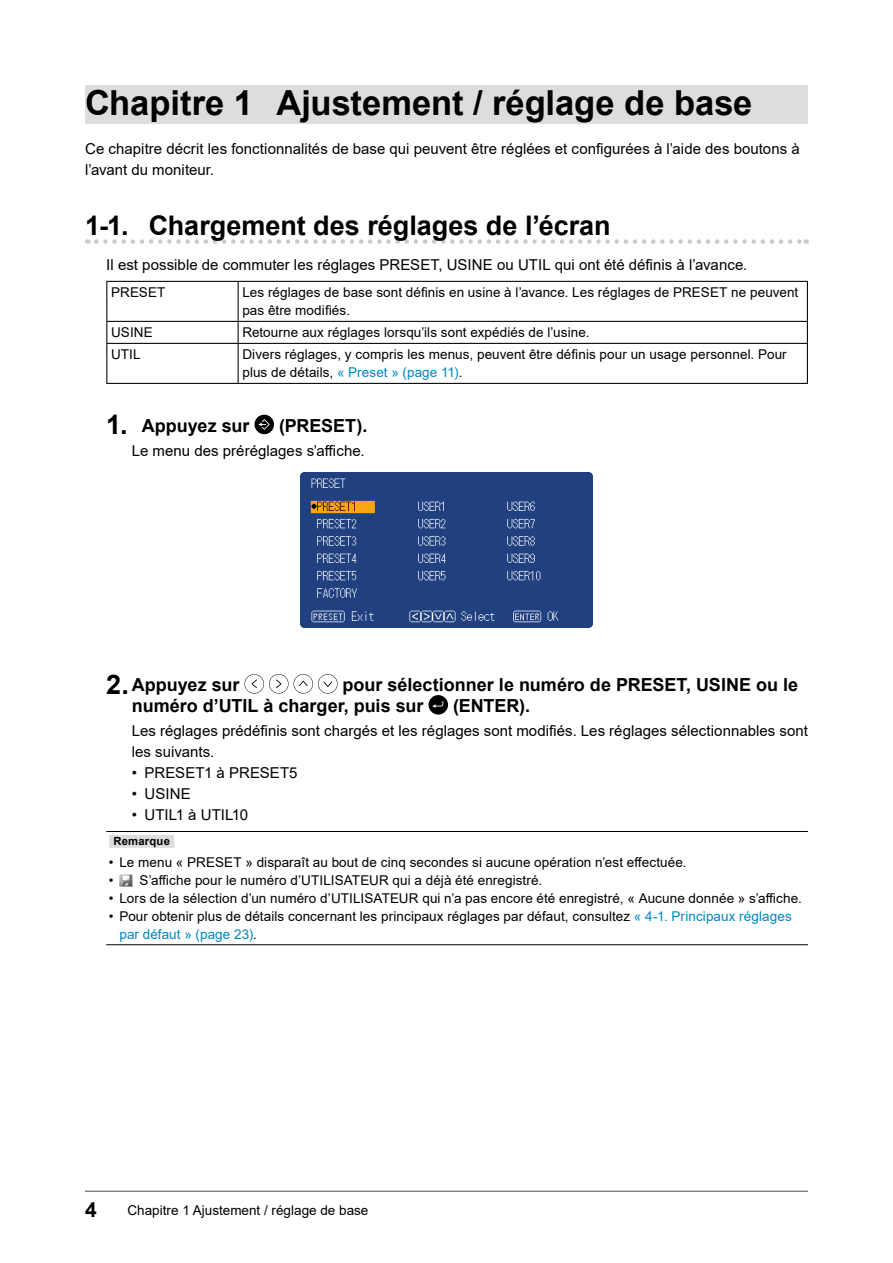
<style>
.page{position:relative;width:893px;height:1263px;background:#fff}
.page>*{position:absolute;margin:0;border:0;box-sizing:border-box;transform-origin:0 0}
.t1{font:700 34.5px "Arial";letter-spacing:-.005em;color:#000}
.t2{font:700 27px "Arial";color:#000}
.t3{font:700 21px "Arial";color:#000}
.t4{font:700 18px/21px "Arial";color:#000}
.t5{font:15px/21px "Arial";color:#000}
.t6{font:13.5px/18px "Arial";letter-spacing:.005em;color:#000}
.t7{font:700 11.25px "Arial";letter-spacing:.02em;color:#000}
.s1{color:#0087c3}
.s2{font-size:27px}
</style>
<div class="page">
<hr style="left:85px;top:1191px;width:723px;height:1px;background:#595757">
<div style="left:85px;top:85px;width:723px;height:39px;background:#dcdddd"></div>
<svg style="left:96px;top:239px;width:711px;height:5px"></svg>
<hr style="left:106px;top:281px;width:132px;height:1px;background:#000">
<hr style="left:106px;top:282px;width:1px;height:39px;background:#000">
<hr style="left:238px;top:281px;width:570px;height:1px;background:#000">
<hr style="left:238px;top:282px;width:1px;height:39px;background:#000">
<hr style="left:807px;top:282px;width:1px;height:39px;background:#000">
<hr style="left:106px;top:321px;width:132px;height:1px;background:#000">
<svg style="left:106px;top:322px;width:1px;height:21px"></svg>
<hr style="left:238px;top:321px;width:570px;height:1px;background:#000">
<svg style="left:238px;top:322px;width:1px;height:21px"></svg>
<svg style="left:807px;top:322px;width:1px;height:21px"></svg>
<hr style="left:106px;top:343px;width:132px;height:1px;background:#000">
<hr style="left:106px;top:344px;width:1px;height:39px;background:#000">
<hr style="left:238px;top:343px;width:570px;height:1px;background:#000">
<hr style="left:238px;top:344px;width:1px;height:39px;background:#000">
<hr style="left:807px;top:344px;width:1px;height:39px;background:#000">
<hr style="left:106px;top:383px;width:132px;height:1px;background:#000">
<hr style="left:238px;top:383px;width:570px;height:1px;background:#000">
<div style="left:254px;top:415px;width:20px;height:19px;background:#000;border-radius:50%"></div>
<svg style="left:258px;top:419px;width:12px;height:11px"></svg>
<img style="left:300px;top:473px;width:293px;height:155px">
<svg style="left:244px;top:674px;width:94px;height:20px"></svg>
<div style="left:428px;top:695px;width:20px;height:20px;background:#000;border-radius:50%"></div>
<svg style="left:432px;top:701px;width:11px;height:7px"></svg>
<hr style="left:106px;top:831px;width:702px;height:1px;background:#000">
<hr style="left:106px;top:944px;width:702px;height:1px;background:#000">
<div style="left:109px;top:835px;width:65px;height:13px;background:#dcdddd"></div>
<svg style="left:119px;top:874px;width:13px;height:12px"></svg>
<h1 class="t1" style="left:85px;top:78px;width:669px">Chapitre 1 Ajustement / réglage de base</h1>
<p class="t5" style="left:85px;top:138px;width:716px">Ce chapitre décrit les fonctionnalités de base qui peuvent être réglées et configurées à l’aide des boutons à l’avant du moniteur.</p>
<h2 class="t2" style="left:85px;top:207px;width:527px">1-1. Chargement des réglages de l’écran</h2>
<p class="t5" style="left:106px;top:254px;width:643px">Il est possible de commuter les réglages PRESET, USINE ou UTIL qui ont été définis à l’avance.</p>
<p class="t6" style="left:111px;top:283px;width:56px">PRESET</p>
<p class="t6" style="left:242px;top:283px;width:557px">Les réglages de base sont définis en usine à l’avance. Les réglages de PRESET ne peuvent pas être modifiés.</p>
<p class="t6" style="left:111px;top:323px;width:43px">USINE</p>
<p class="t6" style="left:242px;top:323px;width:349px">Retourne aux réglages lorsqu’ils sont expédiés de l’usine.</p>
<p class="t6" style="left:111px;top:345px;width:31px">UTIL</p>
<p class="t6" style="left:242px;top:345px;width:546px">Divers réglages, y compris les menus, peuvent être définis pour un usage personnel. Pour plus de détails, <span class="s1">« Preset » (page 11)</span>.</p>
<h3 class="t4" style="left:106px;top:415px;width:145px"><span class="s2">1.</span> Appuyez sur</h3>
<h3 class="t4" style="left:279px;top:415px;width:90px">(PRESET).</h3>
<p class="t5" style="left:132px;top:440px;width:234px">Le menu des préréglages s’affiche.</p>
<h3 class="t4" style="left:106px;top:674px;width:135px"><span class="s2">2.</span> Appuyez sur</h3>
<h3 class="t4" style="left:132px;top:674px;width:668px;text-indent:211px">pour sélectionner le numéro de PRESET, USINE ou le numéro d’UTIL à charger, puis sur</h3>
<h3 class="t4" style="left:453px;top:695px;width:79px">(ENTER).</h3>
<p class="t5" style="left:132px;top:721px;width:678px">Les réglages prédéfinis sont chargés et les réglages sont modifiés. Les réglages sélectionnables sont les suivants.</p>
<p class="t5" style="left:132px;top:763px;width:167px">• PRESET1 à PRESET5</p>
<p class="t5" style="left:132px;top:784px;width:60px">• USINE</p>
<p class="t5" style="left:132px;top:805px;width:118px">• UTIL1 à UTIL10</p>
<p class="t7" style="left:113px;top:833px;width:58px">Remarque</p>
<p class="t6" style="left:109px;top:853px;width:579px">• Le menu « PRESET » disparaît au bout de cinq secondes si aucune opération n’est effectuée.</p>
<p class="t6" style="left:109px;top:871px;width:435px">• S’affiche pour le numéro d’UTILISATEUR qui a déjà été enregistré.</p>
<p class="t6" style="left:109px;top:889px;width:695px">• Lors de la sélection d’un numéro d’UTILISATEUR qui n’a pas encore été enregistré, « Aucune donnée » s’affiche.</p>
<p class="t6" style="left:119px;top:907px;width:674px;text-indent:-11px">• Pour obtenir plus de détails concernant les principaux réglages par défaut, consultez <span class="s1">« 4-1. Principaux réglages par défaut » (page 23)</span>.</p>
<h3 class="t3" style="left:85px;top:1195px;width:13px">4</h3>
<p class="t6" style="left:128px;top:1201px;width:242px">Chapitre 1 Ajustement / réglage de base</p>
</div>
